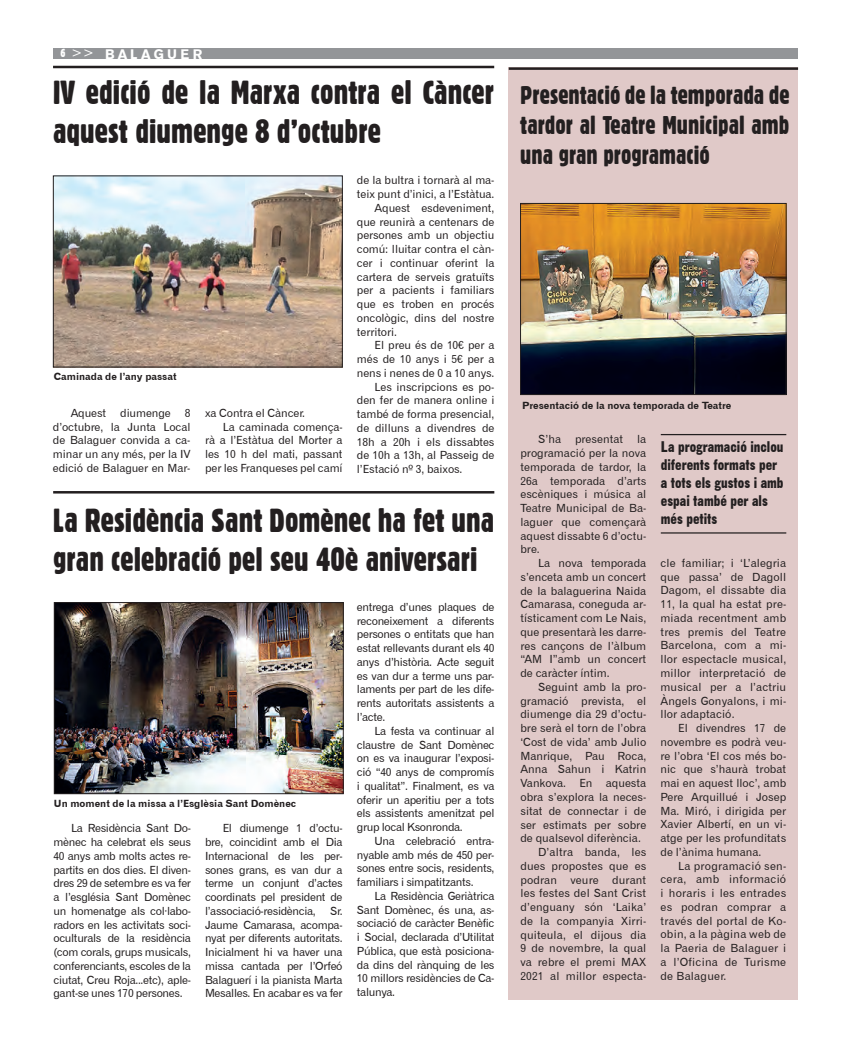
<style>
.page{position:relative;width:851px;height:1053px;background:#fff}
.page>*{position:absolute;margin:0;border:0;box-sizing:border-box;transform-origin:0 0}
.t1{font:32.5px/39px "Gothic 821 Condensed BT";color:#231f20}
.t2{font:25px/30px "Gothic 821 Condensed BT";color:#231f20;text-align:justify}
.t3{font:15px/18px "Gothic No 13 BT";color:#231f20}
.t4{font:13.75px "Gothic 725 BT Black A";letter-spacing:.25em;color:#fff}
.t5{font:11.25px/13.8px "Gothic 720 BT Roman B";letter-spacing:-.01em;color:#231f20;text-align:justify}
.t6{font:10px "Gothic 720 BT Bold B";color:#231f20}
.s1{font-family:"Gothic 821 Condensed BT";font-size:11.25px}
.s2{font-family:"Gothic 720 BT Roman B"}
</style>
<div class="page">
<div style="left:53px;top:48px;width:744px;height:10px;background:#939598"></div>
<hr style="left:53px;top:66px;width:441px;height:2px;background:#231f20">
<img style="left:55px;top:178px;width:285px;height:187px">
<hr style="left:53px;top:491px;width:441px;height:2px;background:#231f20">
<div style="left:508px;top:67px;width:289px;height:932px;background:#e0c9c8"></div>
<img style="left:522px;top:205px;width:262px;height:188px">
<div style="left:520px;top:203px;width:266px;height:192px;border:1px solid #231f20"></div>
<hr style="left:508px;top:67px;width:290px;height:3px;background:#231f20">
<hr style="left:660px;top:434px;width:126px;height:1px;background:#231f20">
<hr style="left:660px;top:532px;width:126px;height:1px;background:#231f20">
<img style="left:56px;top:604px;width:285px;height:187px">
<div style="left:54px;top:602px;width:289px;height:191px;border:1px solid #231f20"></div>
<p class="t4" style="left:61px;top:45px;width:143px"><span class="s1">6</span> <span class="s2">&gt;&gt;</span> BALAGUER</p>
<p class="t1" style="left:53px;top:73px;width:442px">IV edició de la Marxa contra el Càncer aquest diumenge 8 d’octubre</p>
<p class="t6" style="left:54px;top:370px;width:124px">Caminada de l’any passat</p>
<p class="t5" style="left:53px;top:406px;width:139px;text-indent:18px">Aquest diumenge 8 d’octubre, la Junta Local de Balaguer convida a ca&shy;minar un any més, per la IV edició de Balaguer en Mar-</p>
<p class="t5" style="left:205px;top:406px;width:101px">xa Contra el Càncer.</p>
<p class="t5" style="left:205px;top:419px;width:139px;text-indent:18px">La caminada comença&shy;rà a l’Estàtua del Morter a les 10 h del mati, passant per les Franqueses pel camí</p>
<p class="t5" style="left:357px;top:173px;width:139px">de la bultra i tornarà al ma&shy;teix punt d’inici, a l’Estàtua.</p>
<p class="t5" style="left:357px;top:201px;width:139px;text-indent:18px">Aquest esdeveniment, que reunirà a centenars de persones amb un objectiu comú: lluitar contra el càn&shy;cer i continuar oferint la cartera de serveis gratuïts per a pacients i familiars que es troben en procés oncològic, dins del nostre territori.</p>
<p class="t5" style="left:357px;top:338px;width:139px;text-indent:18px">El preu és de 10€ per a més de 10 anys i 5€ per a nens i nenes de 0 a 10 anys.</p>
<p class="t5" style="left:357px;top:379px;width:139px;text-indent:18px">Les inscripcions es po&shy;den fer de manera online i també de forma presencial, de dilluns a divendres de 18h a 20h i els dissabtes de 10h a 13h, al Passeig de l’Estació nº 3, baixos.</p>
<p class="t1" style="left:53px;top:501px;width:442px">La Residència Sant Domènec ha fet una gran celebració pel seu 40è aniversari</p>
<p class="t6" style="left:54px;top:797px;width:244px">Un moment de la missa a l’Esglèsia Sant Domènec</p>
<p class="t5" style="left:53px;top:821px;width:139px;text-indent:18px">La Residència Sant Do&shy;mènec ha celebrat els seus 40 anys amb molts actes re&shy;partits en dos dies. El diven&shy;dres 29 de setembre es va fer a l’església Sant Domènec un homenatge als col·labo&shy;radors en les activitats soci&shy;oculturals de la residència (com corals, grups musicals, conferenciants, escoles de la ciutat, Creu Roja...etc), aple&shy;gant-se unes 170 persones.</p>
<p class="t5" style="left:205px;top:821px;width:139px;text-indent:18px">El diumenge 1 d’octu&shy;bre, coincidint amb el Dia Internacional de les per&shy;sones grans, es van dur a terme un conjunt d’actes coordinats pel president de l’associació-residència,</p>
<p class="t5" style="left:205px;top:903px;width:139px;text-indent:125px">Sr.<br>Jaume Camarasa, acompa&shy;nyat per diferents autoritats.<br>Inicialment hi va haver una missa cantada per l’Orfeó Balaguerí i la pianista Marta Mesalles. En acabar es va fer</p>
<p class="t5" style="left:357px;top:600px;width:139px">entrega d’unes plaques de reconeixement a diferents persones o entitats que han estat rellevants durant els 40 anys d’història. Acte seguit es van dur a terme uns par&shy;laments per part de les dife&shy;rents autoritats assistents a l’acte.</p>
<p class="t5" style="left:357px;top:723px;width:139px;text-indent:18px">La festa va continuar al claustre de Sant Domènec on es va inaugurar l’exposi&shy;ció “40 anys de compromís i qualitat”. Finalment, es va oferir un aperitiu per a tots els assistents amenitzat pel grup local Ksonronda.</p>
<p class="t5" style="left:357px;top:833px;width:139px;text-indent:18px">Una celebració entra&shy;nyable amb més de 450 per&shy;sones entre socis, residents, familiars i simpatitzants.</p>
<p class="t5" style="left:357px;top:888px;width:139px;text-indent:18px">La Residència Geriàtrica Sant Domènec, és una, as&shy;sociació de caràcter Benèfic i Social, declarada d’Utilitat Pública, que està posiciona&shy;da dins del rànquing de les 10 millors residències de Ca&shy;talunya.</p>
<p class="t2" style="left:520px;top:79px;width:271px">Presentació de la temporada de tardor al Teatre Municipal amb una gran programació</p>
<p class="t6" style="left:522px;top:399px;width:211px">Presentació de la nova temporada de Teatre</p>
<p class="t5" style="left:520px;top:432px;width:127px;text-indent:18px">S’ha presentat la programació per la nova temporada de tardor, la 26a temporada d’arts escèniques i música al Teatre Municipal de Ba&shy;laguer que començarà aquest dissabte 6 d’octu&shy;bre.</p>
<p class="t5" style="left:520px;top:556px;width:127px;text-indent:18px">La nova temporada s’enceta amb un concert de la balaguerina Naida Camarasa, coneguda ar&shy;tísticament com Le Nais, que presentarà les darre&shy;res cançons de l’àlbum “AM I”amb un concert de caràcter íntim.</p>
<p class="t5" style="left:520px;top:680px;width:127px;text-indent:18px">Seguint amb la pro&shy;gramació prevista, el diumenge dia 29 d’octu&shy;bre serà el torn de l’obra ‘Cost de vida’ amb Julio Manrique, Pau Roca, Anna Sahun i Katrin Vankova. En aquesta obra s’explora la neces&shy;sitat de connectar i de ser estimats per sobre de qualsevol diferència.</p>
<p class="t5" style="left:520px;top:845px;width:127px;text-indent:18px">D’altra banda, les dues propostes que es podran veure durant les festes del Sant Crist d’enguany són ‘Laika’ de la companyia Xirri&shy;quiteula, el dijous dia 9 de novembre, la qual va rebre el premi MAX 2021 al millor especta-</p>
<p class="t3" style="left:660px;top:437px;width:124px">La programació inclou diferents formats per a tots els gustos i amb espai també per als més petits</p>
<p class="t5" style="left:660px;top:556px;width:127px">cle familiar; i ‘L’alegria que passa’ de Dagoll Dagom, el dissabte dia 11, la qual ha estat pre&shy;miada recentment amb tres premis del Teatre Barcelona, com a mi&shy;llor espectacle musical, millor interpretació de musical per a l’actriu Àngels Gonyalons, i mi&shy;llor adaptació.</p>
<p class="t5" style="left:660px;top:721px;width:127px;text-indent:18px">El divendres 17 de novembre es podrà veu&shy;re l’obra ‘El cos més bo&shy;nic que s’haurà trobat mai en aquest lloc’, amb Pere Arquillué i Josep Ma. Miró, i dirigida per Xavier Albertí, en un vi&shy;atge per les profunditats de l’ànima humana.</p>
<p class="t5" style="left:660px;top:858px;width:127px;text-indent:18px">La programació sen&shy;cera, amb informació i horaris i les entrades es podran comprar a través del portal de Ko&shy;obin, a la pàgina web de la Paeria de Balaguer i a l’Oficina de Turisme de Balaguer.</p>
</div>
